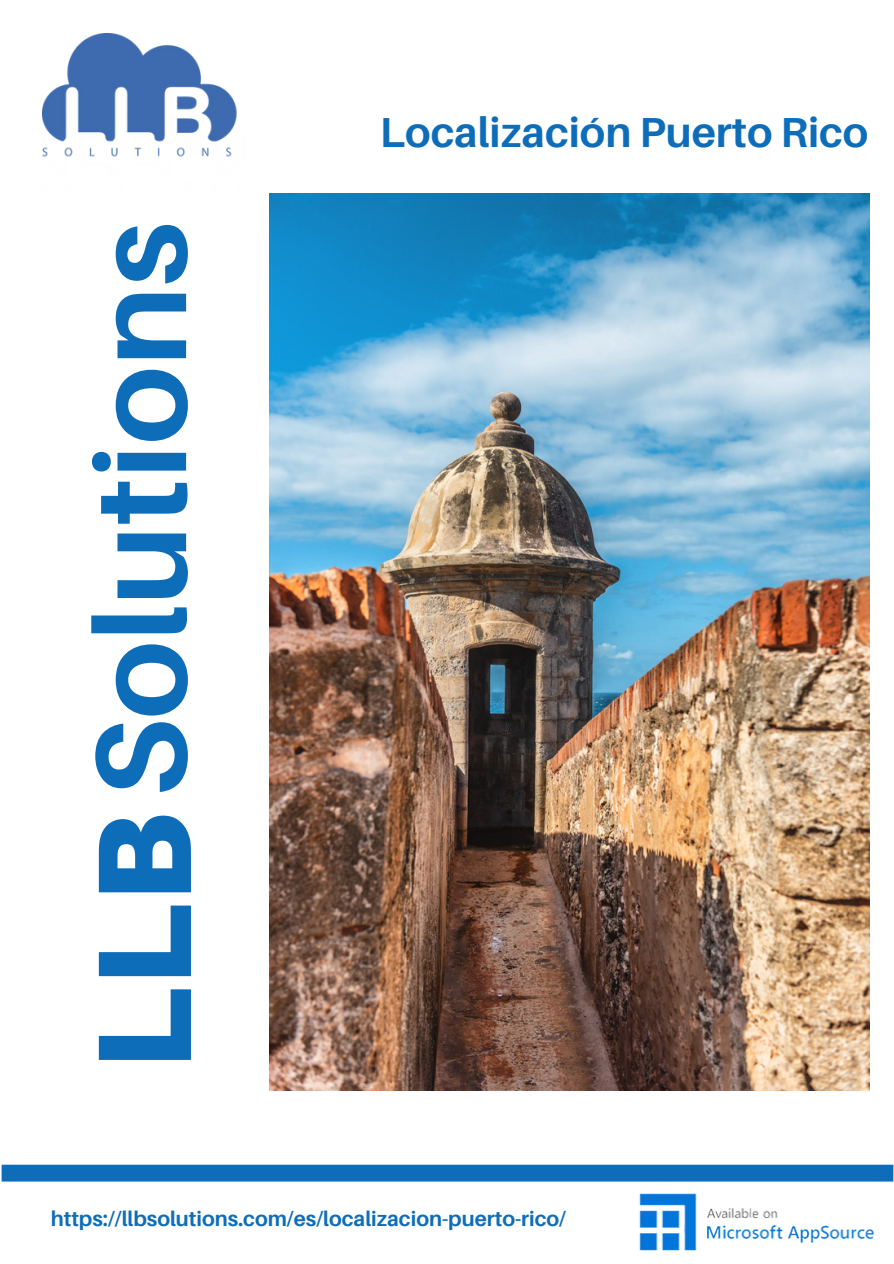
<style>
.page{position:relative;width:894px;height:1264px;background:#fff}
.page>*{position:absolute;margin:0;border:0;box-sizing:border-box;transform-origin:0 0}
.t1{font:900 133.35px "Aileron";color:#0e6db9}
.t2{font:700 128.85px "Aileron";color:#0e6db9}
.t3{font:700 42px "Aileron";color:#0e6db9}
.t4{font:700 21px "Aileron";color:#0e6db9}
</style>
<div class="page">
<img style="left:269px;top:193px;width:600px;height:897px">
<img style="left:42px;top:34px;width:195px;height:123px">
<div style="left:2px;top:1164px;width:891px;height:17px;background:#0e6db9"></div>
<img style="left:634px;top:1181px;width:245px;height:70px">
<p class="t2" style="left:61px;top:797px;width:577px;rotate:-90deg">Solutions</p>
<h3 class="t1" style="left:61px;top:1070px;width:260px;rotate:-90deg">LLB</h3>
<h1 class="t3" style="left:380px;top:106px;width:489px">Localización Puerto Rico</h1>
<p class="t4" style="left:51px;top:1205px;width:516px">https://llbsolutions.com/es/localizacion-puerto-rico/</p>
</div>
